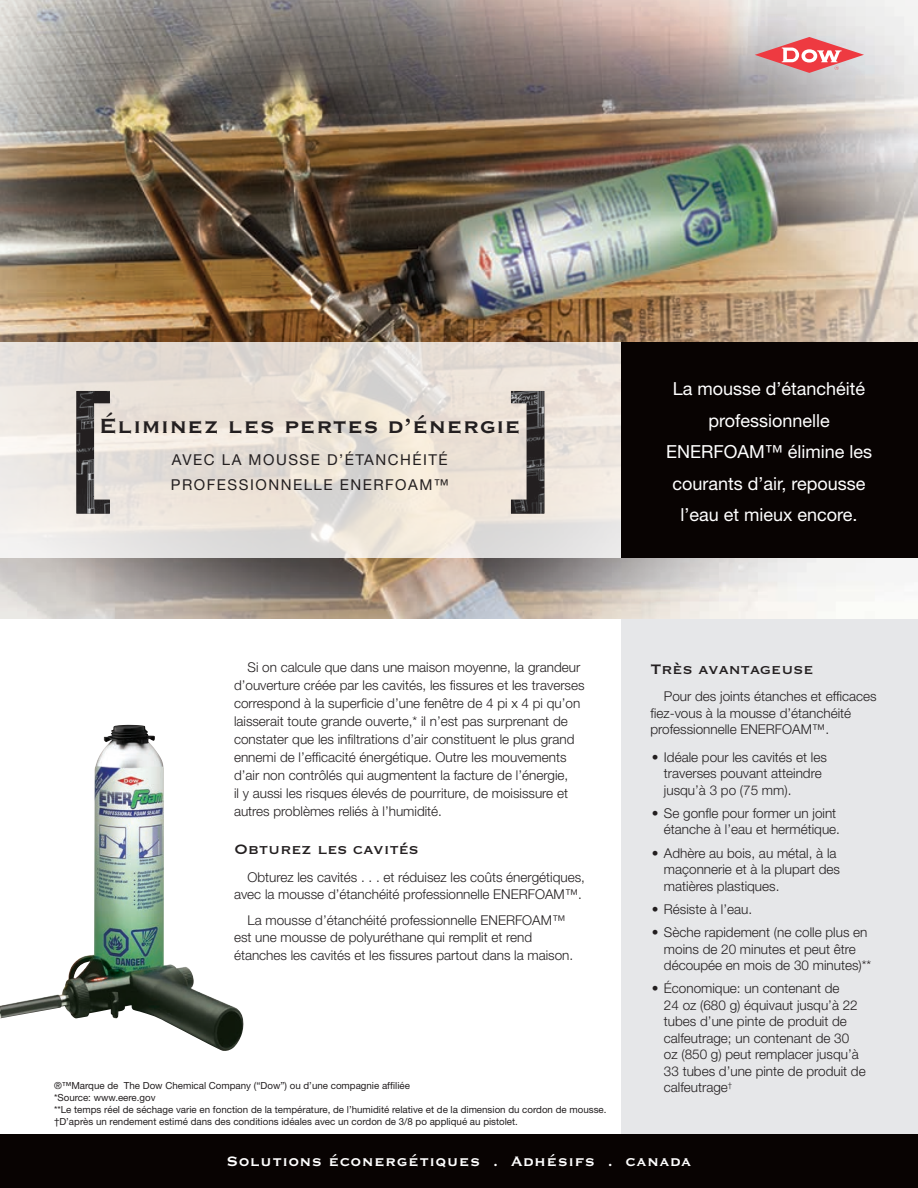
<style>
.page{position:relative;width:918px;height:1188px;background:#fff}
.page>*{position:absolute;margin:0;border:0;box-sizing:border-box;transform-origin:0 0}
.t1{font:700 27px "Copperplate Gothic BT";color:#231f20}
.t2{font:18px "Helvetica Neue";color:#fff}
.t3{font:700 18px "Copperplate Gothic BT";letter-spacing:.02em;color:#fff}
.t4{font:18px "Copperplate Thirty One BC";letter-spacing:.005em;color:#231f20}
.t5{font:15px/25.5px "Helvetica Neue";letter-spacing:.1em;color:#231f20}
.t6{font:300 13.5px/16.5px "Helvetica Neue";color:#231f20}
.t7{font:9.75px/12px "Helvetica Neue";color:#231f20}
</style>
<div class="page">
<div style="left:621px;top:592px;width:297px;height:548px;background:#e6e7e9"></div>
<img style="left:0;top:0;width:918px;height:618px">
<svg style="left:755px;top:37px;width:109px;height:36px;background:#df989c"></svg>
<div style="left:0;top:1134px;width:918px;height:54px;background:#080302"></div>
<svg style="left:0;top:342px;width:621px;height:216px;background:#e8e2da"></svg>
<div style="left:621px;top:342px;width:297px;height:216px;background:#080302"></div>
<img style="left:76px;top:391px;width:34px;height:123px">
<img style="left:511px;top:391px;width:33px;height:123px">
<img style="left:0;top:726px;width:244px;height:325px">
<h1 class="t1" style="left:99px;top:411px;width:424px">Éliminez les pertes d’énergie</h1>
<p class="t5" style="left:171px;top:447px;width:278px">Avec la mousse d’étanchéité professionnelle ENERFO</p>
<p class="t5" style="left:408px;top:472px;width:42px">AM™</p>
<h2 class="t2" style="left:673px;top:378px;width:194px">La mousse d’étanchéité</h2>
<h2 class="t2" style="left:708px;top:410px;width:123px">professionnelle</h2>
<h2 class="t2" style="left:666px;top:441px;width:13px">ENERFO</h2>
<h2 class="t2" style="left:738px;top:441px;width:136px">AM™ élimine les</h2>
<h2 class="t2" style="left:673px;top:473px;width:195px">courants d’air, repousse</h2>
<h2 class="t2" style="left:681px;top:504px;width:179px">l’eau et mieux encore.</h2>
<p class="t6" style="left:234px;top:658px;width:352px;line-height:18px;text-indent:14px">Si on calcule que dans une maison moyenne, la grandeur d’ouverture créée par les cavités, les fissures et les traverses correspond à la superficie d’une fenêtre de 4 pi x 4 pi qu’on laisserait toute grande ouverte,* il n’est pas surprenant de constater que les infiltrations d’air constituent le plus grand ennemi de l’efficacité énergétique. Outre les mouvements d’air non contrôlés qui augmentent la facture de l’énergie,<br>il y aussi les risques élevés de pourriture, de moisissure et autres problèmes reliés à l’humidité.</p>
<h2 class="t4" style="left:234px;top:840px;width:187px">Obturez les cavités</h2>
<p class="t6" style="left:234px;top:868px;width:353px;line-height:17.2px;text-align:right">Obturez les cavités . . . et réduisez les coûts énergétiques, avec la mousse d’étanchéité professionnelle ENERFOAM™.</p>
<p class="t6" style="left:234px;top:911px;width:341px;line-height:17.2px;text-indent:14px">La mousse d’étanchéité professionnelle ENERFOAM™ est une mousse de polyuréthane qui remplit et rend étanches les cavités et les fissures partout dans la maison.</p>
<p class="t7" style="left:54px;top:1079px;width:554px">®™Marque de The Dow Chemical Company (“Dow”) ou d’une compagnie affiliée<br>*Source: www.eere.gov<br>**Le temps réel de séchage varie en fonction de la température, de l’humidité relative et de la dimension du cordon de mousse. †D’après un rendement estimé dans des conditions idéales avec un cordon de 3/8 po appliqué au pistolet.</p>
<h2 class="t4" style="left:650px;top:660px;width:165px">Très avantageuse</h2>
<p class="t6" style="left:650px;top:688px;width:228px;text-indent:14px">Pour des joints étanches et efficaces fiez-vous à la mousse d’étanchéité professionnelle ENERFOAM™.</p>
<p class="t6" style="left:664px;top:748px;width:165px;text-indent:-12px">• Idéale pour les cavités et les traverses pouvant atteindre jusqu’à 3 po (75 mm).</p>
<p class="t6" style="left:652px;top:805px;width:190px;text-align:right">• Se gonfle pour former un joint étanche à l’eau et hermétique.</p>
<p class="t6" style="left:664px;top:844px;width:178px;text-indent:-12px">• Adhère au bois, au métal, à la maçonnerie et à la plupart des matières plastiques.</p>
<p class="t6" style="left:652px;top:901px;width:102px">• Résiste à l’eau.</p>
<p class="t6" style="left:664px;top:924px;width:209px;text-indent:-12px">• Sèche rapidement (ne colle plus en moins de 20 minutes et peut être découpée en mois de 30 minutes)**</p>
<p class="t6" style="left:664px;top:980px;width:203px;text-indent:-12px">• Économique: un contenant de<br>24 oz (680 g) équivaut jusqu’à 22 tubes d’une pinte de produit de calfeutrage; un contenant de 30 oz (850 g) peut remplacer jusqu’à<br>33 tubes d’une pinte de produit de calfeutrage<sup>†</sup></p>
<h2 class="t3" style="left:227px;top:1151px;width:466px">Solutions éconergétiques . Adhésifs . canada</h2>
</div>
